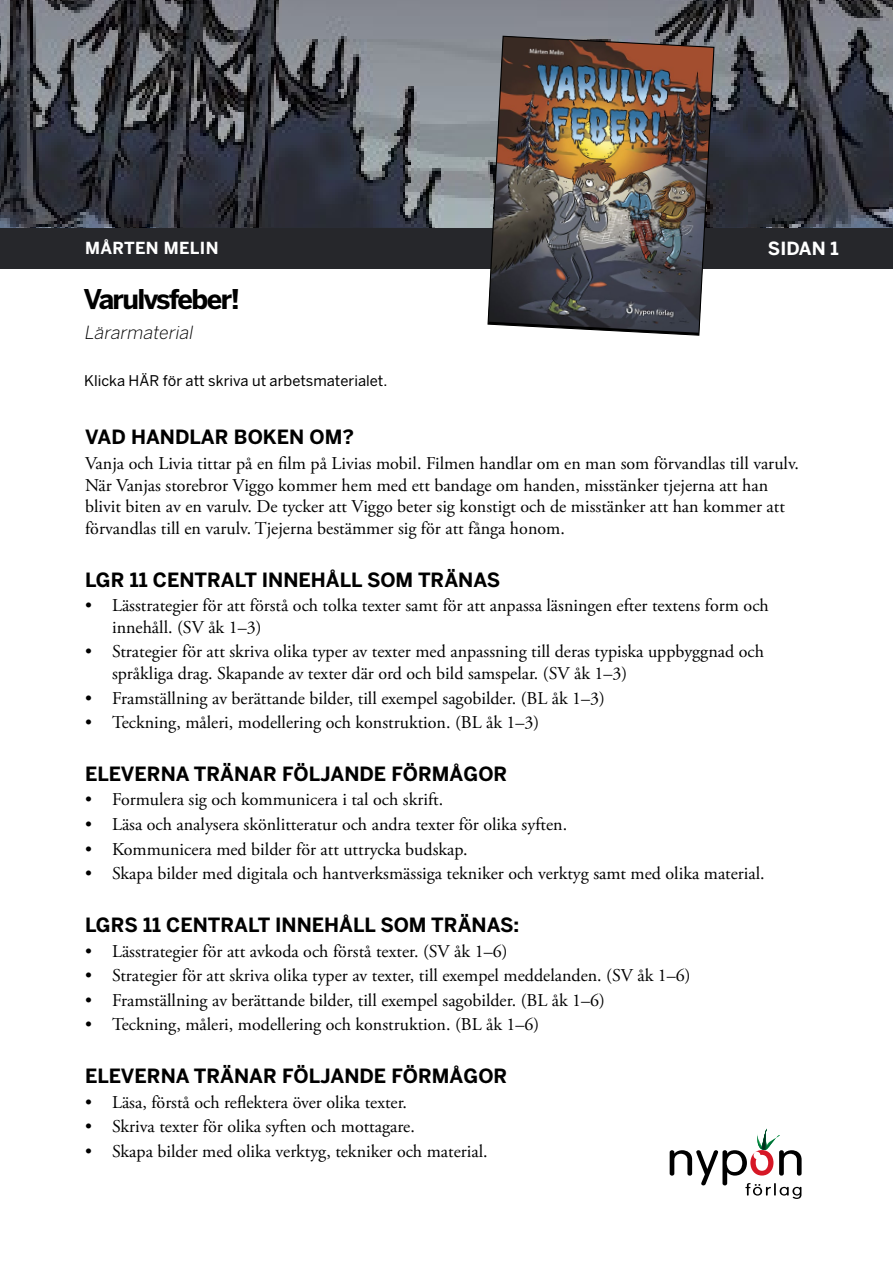
<style>
.page{position:relative;width:893px;height:1263px;background:#fff}
.page>*{position:absolute;margin:0;border:0;box-sizing:border-box;transform-origin:0 0}
.t1{font:700 27px "Benton Sans";letter-spacing:-.06em;color:#000}
.t2{font:700 19.5px "Benton Sans";color:#000}
.t3{font:18px/21.6px "Adobe Garamond Pro";color:#000}
.t4{font:italic 300 18px "Benton Sans";color:#000}
.t5{font:700 18px "Benton Sans";color:#fff}
.t6{font:700 16.5px "Benton Sans";letter-spacing:.02em;color:#fff}
.t7{font:14.7px "Benton Sans";color:#000}
</style>
<div class="page">
<img style="left:0;top:0;width:893px;height:229px">
<div style="left:0;top:229px;width:893px;height:40px;background:#26272b"></div>
<img style="left:487px;top:35px;width:228px;height:301px">
<svg style="left:670px;top:1128px;width:132px;height:71px"></svg>
<p class="t6" style="left:85px;top:238px;width:135px">MÅRTEN MELIN</p>
<p class="t5" style="left:768px;top:238px;width:72px">SIDAN 1</p>
<h1 class="t1" style="left:84px;top:283px;width:158px">Varulvsfeber!</h1>
<p class="t4" style="left:85px;top:322px;width:110px">Lärarmaterial</p>
<p class="t7" style="left:84px;top:372px;width:305px">Klicka HÄR för att skriva ut arbetsmaterialet.</p>
<p class="t2" style="left:85px;top:426px;width:271px">VAD HANDLAR BOKEN OM?</p>
<p class="t3" style="left:85px;top:453px;width:715px">Vanja och Livia tittar på en film på Livias mobil. Filmen handlar om en man som förvandlas till varulv.<br>När Vanjas storebror Viggo kommer hem med ett bandage om handen, misstänker tjejerna att han blivit biten av en varulv. De tycker att Viggo beter sig konstigt och de misstänker att han kommer att förvandlas till en varulv. Tjejerna bestämmer sig för att fånga honom.</p>
<p class="t2" style="left:85px;top:568px;width:417px">LGR 11 CENTRALT INNEHÅLL SOM TRÄNAS</p>
<p class="t3" style="left:112px;top:595px;width:658px;text-indent:-27px">• Lässtrategier för att förstå och tolka texter samt för att anpassa läsningen efter textens form och innehåll. (SV åk 1–3)</p>
<p class="t3" style="left:112px;top:641px;width:653px;text-indent:-27px">• Strategier för att skriva olika typer av texter med anpassning till deras typiska uppbyggnad och språkliga drag. Skapande av texter där ord och bild samspelar. (SV åk 1–3)</p>
<p class="t3" style="left:85px;top:688px;width:521px">• Framställning av berättande bilder, till exempel sagobilder. (BL åk 1–3)</p>
<p class="t3" style="left:85px;top:712px;width:456px">• Teckning, måleri, modellering och konstruktion. (BL åk 1–3)</p>
<p class="t2" style="left:85px;top:762px;width:424px">ELEVERNA TRÄNAR FÖLJANDE FÖRMÅGOR</p>
<p class="t3" style="left:85px;top:789px;width:360px">• Formulera sig och kommunicera i tal och skrift.</p>
<p class="t3" style="left:85px;top:814px;width:484px">• Läsa och analysera skönlitteratur och andra texter för olika syften.</p>
<p class="t3" style="left:85px;top:839px;width:384px">• Kommunicera med bilder för att uttrycka budskap.</p>
<p class="t3" style="left:85px;top:863px;width:681px">• Skapa bilder med digitala och hantverksmässiga tekniker och verktyg samt med olika material.</p>
<p class="t2" style="left:85px;top:913px;width:436px">LGRS 11 CENTRALT INNEHÅLL SOM TRÄNAS:</p>
<p class="t3" style="left:85px;top:941px;width:424px">• Lässtrategier för att avkoda och förstå texter. (SV åk 1–6)</p>
<p class="t3" style="left:85px;top:965px;width:607px">• Strategier för att skriva olika typer av texter, till exempel meddelanden. (SV åk 1–6)</p>
<p class="t3" style="left:85px;top:990px;width:521px">• Framställning av berättande bilder, till exempel sagobilder. (BL åk 1–6)</p>
<p class="t3" style="left:85px;top:1014px;width:456px">• Teckning, måleri, modellering och konstruktion. (BL åk 1–6)</p>
<p class="t2" style="left:85px;top:1064px;width:424px">ELEVERNA TRÄNAR FÖLJANDE FÖRMÅGOR</p>
<p class="t3" style="left:85px;top:1092px;width:324px">• Läsa, förstå och reflektera över olika texter.</p>
<p class="t3" style="left:85px;top:1116px;width:331px">• Skriva texter för olika syften och mottagare.</p>
<p class="t3" style="left:85px;top:1141px;width:404px">• Skapa bilder med olika verktyg, tekniker och material.</p>
</div>
